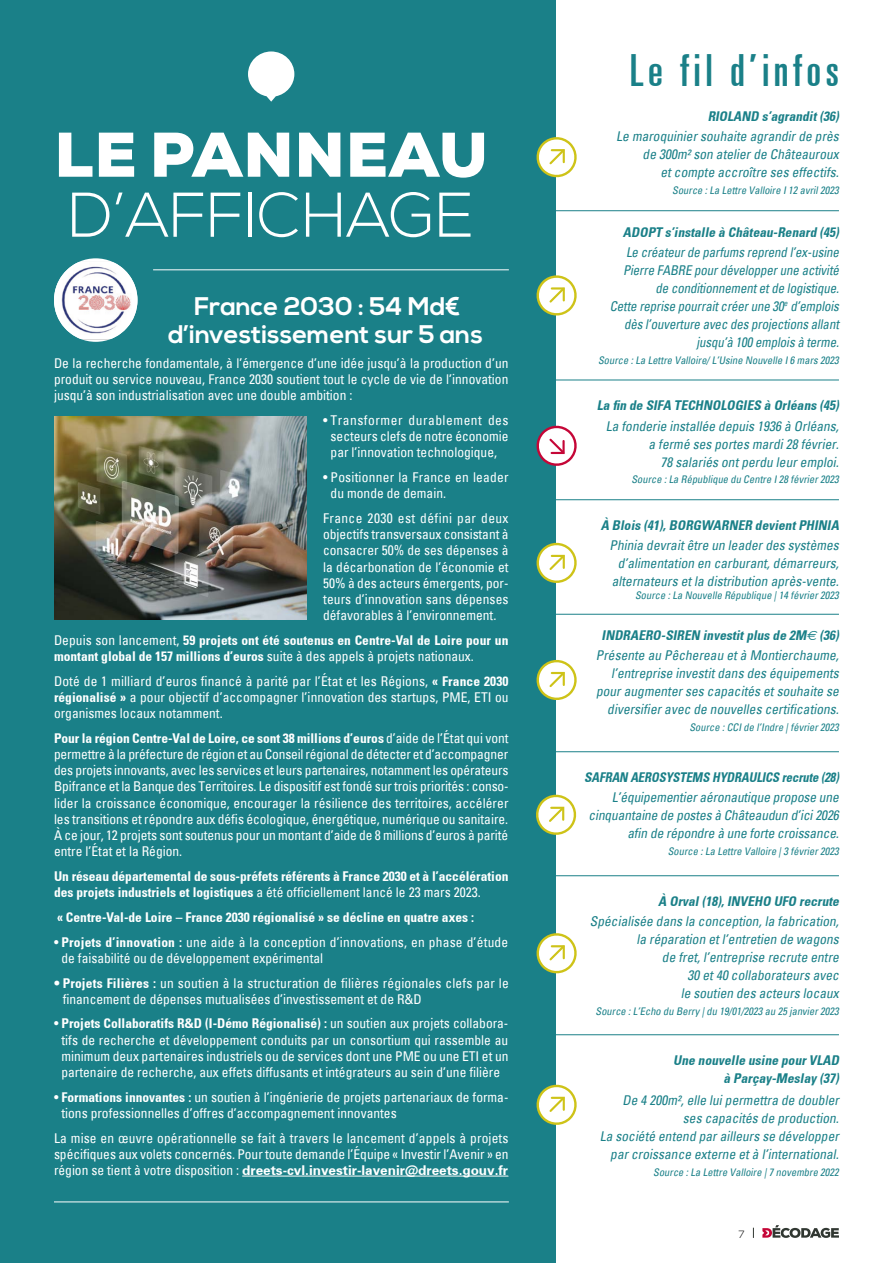
<style>
.page{position:relative;width:893px;height:1263px;background:#1a8088}
.page>*{position:absolute;margin:0;border:0;box-sizing:border-box;transform-origin:0 0}
.t1{font:300 63px "Nexa";color:#fff}
.t2{font:900 63px "Nexa";letter-spacing:.015em;color:#fff}
.t3{font:ultra-condensed 44.4px "Univers";letter-spacing:.1em;color:#1a8088}
.t4{font:700 25.5px/28.5px "Nexa";color:#fff;text-align:center}
.t5{font:condensed 13.5px/16.2px "Univers";color:#fff;text-align:justify}
.t6{font:italic condensed 13.5px/18px "Univers";color:#1a8088;text-align:right}
.t7{font:700 condensed 13.5px/16.2px "Univers";color:#fff}
.t8{font:italic 700 condensed 13.5px/18px "Univers";color:#1a8088;text-align:right}
.t9{font:italic condensed 13.5px/18px "Univers";color:#1a8088;text-align:right;scale:.96 1}
.t10{font:italic condensed 10.5px "Univers";color:#1a8088}
.t11{font:300 10.5px "Nexa";color:#000}
.s1{font-weight:400}
.s2{font-weight:700}
.s3{font-weight:700;font-stretch:normal}
.s4{font-family:"Euro Sans";font-stretch:normal}
</style>
<div class="page">
<div style="left:556px;top:0;width:337px;height:1263px;background:#fff"></div>
<hr style="left:242px;top:1176px;width:266px;height:1px;background:#fff">
<svg style="left:248px;top:51px;width:46px;height:51px"></svg>
<svg style="left:762px;top:1225px;width:77px;height:13px"></svg>
<hr style="left:543px;top:210px;width:296px;height:1px;background:#1a8088">
<hr style="left:543px;top:380px;width:296px;height:1px;background:#1a8088">
<hr style="left:543px;top:499px;width:296px;height:1px;background:#1a8088">
<hr style="left:543px;top:614px;width:296px;height:1px;background:#1a8088">
<hr style="left:551px;top:751px;width:288px;height:1px;background:#1a8088">
<hr style="left:551px;top:875px;width:288px;height:1px;background:#1a8088">
<hr style="left:551px;top:1034px;width:288px;height:1px;background:#1a8088">
<svg style="left:536px;top:659px;width:41px;height:41px"></svg>
<svg style="left:536px;top:542px;width:41px;height:41px"></svg>
<svg style="left:536px;top:425px;width:41px;height:41px"></svg>
<svg style="left:536px;top:137px;width:41px;height:41px"></svg>
<svg style="left:536px;top:933px;width:41px;height:41px"></svg>
<svg style="left:536px;top:1084px;width:41px;height:41px"></svg>
<svg style="left:536px;top:794px;width:41px;height:41px"></svg>
<hr style="left:54px;top:1201px;width:455px;height:1px;background:#fff">
<hr style="left:153px;top:269px;width:356px;height:1px;background:#fff">
<svg style="left:536px;top:275px;width:41px;height:41px"></svg>
<img style="left:54px;top:260px;width:83px;height:81px">
<img style="left:54px;top:417px;width:252px;height:202px">
<h1 class="t2" style="left:54px;top:114px;width:435px">LE PANNEAU</h1>
<h1 class="t1" style="left:68px;top:179px;width:407px">D’AFFICHAGE</h1>
<h3 class="t4" style="left:168px;top:292px;width:316px">France 2030 : 54 Md€ d’investissement sur 5 ans</h3>
<p class="t5" style="left:54px;top:355px;width:456px">De la recherche fondamentale, à l’émergence d’une idée jusqu’à la production d’un produit ou service nouveau, France 2030 soutient tout le cycle de vie de l’innovation jusqu’à son industrialisation avec une double ambition :</p>
<p class="t5" style="left:323px;top:412px;width:187px;text-align:center">• Transformer durablement des secteurs clefs de notre économie par l’innovation technologique,</p>
<p class="t5" style="left:331px;top:469px;width:179px;text-indent:-7px">• Positionner la France en leader du monde de demain.</p>
<p class="t5" style="left:323px;top:510px;width:187px">France 2030 est défini par deux objectifs transversaux consistant à consacrer 50% de ses dépenses à la décarbonation de l’économie et 50% à des acteurs émergents, por&shy;teurs d’innovation sans dépenses défavorables à l’environnement.</p>
<p class="t7" style="left:54px;top:632px;width:456px"><span class="s1">Depuis son lancement,</span> 59 projets ont été soutenus en Centre-Val de Loire pour un montant global de 157 millions d’euros <span class="s1">suite à des appels à projets nationaux.</span></p>
<p class="t5" style="left:54px;top:673px;width:456px">Doté de 1 milliard d’euros financé à parité par l’État et les Régions, <span class="s2">« France 2030 régionalisé »</span> a pour objectif d’accompagner l’innovation des startups, PME, ETI ou organismes locaux notamment.</p>
<p class="t5" style="left:54px;top:730px;width:456px"><span class="s2">Pour la région Centre-Val de Loire, ce sont 38 millions d’euros</span> d’aide de l’État qui vont permettre à la préfecture de région et au Conseil régional de détecter et d’accompagner des projets innovants, avec les services et leurs partenaires, notamment les opérateurs Bpifrance et la Banque des Territoires. Le dispositif est fondé sur trois priorités : conso&shy;lider la croissance économique, encourager la résilience des territoires, accélérer les transitions et répondre aux défis écologique, énergétique, numérique ou sanitaire.<br>À ce jour, 12 projets sont soutenus pour un montant d’aide de 8 millions d’euros à parité entre l’État et la Région.</p>
<p class="t7" style="left:54px;top:868px;width:456px">Un réseau départemental de sous-préfets référents à France 2030 et à l’accélération des projets industriels et logistiques <span class="s1">a été officiellement lancé le 23 mars 2023.</span></p>
<p class="t7" style="left:57px;top:909px;width:419px">« Centre-Val-de Loire – France 2030 régionalisé » se décline en quatre axes :</p>
<p class="t5" style="left:61px;top:933px;width:448px;text-indent:-7px">• <span class="s2">Projets d’innovation :</span> une aide à la conception d’innovations, en phase d’étude de faisabilité ou de développement expérimental</p>
<p class="t5" style="left:63px;top:974px;width:448px;text-indent:-9px"><span class="s2">• Projets Filières :</span> un soutien à la structuration de filières régionales clefs par le financement de dépenses mutualisées d’investissement et de R&amp;D</p>
<p class="t5" style="left:54px;top:1015px;width:456px;text-align:center">• <span class="s2">Projets Collaboratifs R&amp;D (I-Démo Régionalisé) :</span> un soutien aux projets collabora&shy;tifs de recherche et développement conduits par un consortium qui rassemble au minimum deux partenaires industriels ou de services dont une PME ou une ETI et un partenaire de recherche, aux effets diffusants et intégrateurs au sein d’une filière</p>
<p class="t5" style="left:61px;top:1088px;width:449px;text-indent:-7px">• <span class="s2">Formations innovantes :</span> un soutien à l’ingénierie de projets partenariaux de forma&shy;tions professionnelles d’offres d’accompagnement innovantes</p>
<p class="t5" style="left:54px;top:1129px;width:456px">La mise en œuvre opérationnelle se fait à travers le lancement d’appels à projets spécifiques aux volets concernés. Pour toute demande l’Équipe « Investir l’Avenir » en région se tient à votre disposition : <span class="s3">dreets-cvl.investir-lavenir@dreets.gouv.fr</span></p>
<h2 class="t3" style="left:630px;top:45px;width:211px">Le fil d’infos</h2>
<p class="t8" style="left:708px;top:107px;width:136px">RIOLAND s’agrandit(36)</p>
<p class="t6" style="left:616px;top:127px;width:227px">Le maroquiniersouhaite agrandirde près de 300m²son atelierde Châteauroux etcompte accroître ses effectifs.</p>
<p class="t10" style="left:672px;top:184px;width:171px">Source :La Lettre Valloire I12 avril2023</p>
<p class="t8" style="left:623px;top:223px;width:220px">ADOPT s’installe à Château-Renard (45)</p>
<p class="t9" style="left:610px;top:243px;width:243px">Le créateurde parfumsreprend l’ex-usine Pierre FABRE pourdévelopperune activité de conditionnementetde logistique.<br>Cette reprise pourraitcréerune 30<sup>e</sup> d’emplois dèsl’ouverture avec desprojectionsallant jusqu’à 100emploisà terme.</p>
<p class="t10" style="left:598px;top:353px;width:245px">Source :La Lettre Valloire/ L’Usine Nouvelle I6 mars 2023</p>
<p class="t8" style="left:597px;top:396px;width:246px">La fin de SIFA TECHNOLOGIES à Orléans (45)</p>
<p class="t6" style="left:606px;top:416px;width:238px">La fonderie installée depuis 1936 à Orléans, a fermé ses portes mardi28 février.<br>78 salariés ontperdu leuremploi.</p>
<p class="t10" style="left:631px;top:473px;width:211px">Source :La République du Centre I28 février2023</p>
<p class="t8" style="left:601px;top:516px;width:243px">À Blois (41),BORGWARNER devientPHINIA</p>
<p class="t6" style="left:609px;top:536px;width:234px">Phinia devraitêtre un leaderdes systèmes d’alimentation en carburant,démarreurs, alternateurs etla distribution après-vente.</p>
<p class="t10" style="left:635px;top:588px;width:208px">Source :La Nouvelle République |14 février2023</p>
<p class="t6" style="left:596px;top:625px;width:248px;line-height:20.1px;text-align:center"><span class="s2">INDRAERO-SIREN investitplus de 2M</span><span class="s4">€</span> <span class="s2">(36)<br></span>Présente au Pêchereau età Montierchaume,</p>
<p class="t6" style="left:596px;top:664px;width:247px">l’entreprise investitdans des équipements pouraugmenterses capacités etsouhaite se diversifieravec de nouvelles certifications.</p>
<p class="t10" style="left:689px;top:720px;width:153px">Source :CCIde l’Indre |février2023</p>
<p class="t8" style="left:584px;top:768px;width:259px">SAFRAN AEROSYSTEMS HYDRAULICS recrute (28)</p>
<p class="t6" style="left:589px;top:788px;width:255px">L’équipementieraéronautique propose une cinquantaine de postesà Châteaudun d’ici2026 afin de répondre à une forte croissance.</p>
<p class="t10" style="left:668px;top:844px;width:175px">Source :La Lettre Valloire |3 février2023</p>
<p class="t8" style="left:658px;top:892px;width:185px">À Orval(18),INVEHO UFO recrute</p>
<p class="t6" style="left:590px;top:912px;width:254px">Spécialisée dans la conception,la fabrication, la réparation etl’entretien de wagons<br>de fret,l’entreprise recrute entre<br>30 et40 collaborateurs avec<br>le soutien des acteurs locaux</p>
<p class="t10" style="left:595px;top:1004px;width:247px">Source :L’Echo du Berry |du 19/01/2023 au 25 janvier2023</p>
<p class="t8" style="left:673px;top:1051px;width:170px">Une nouvelle usine pourVLAD à Parçay-Meslay (37)</p>
<p class="t6" style="left:600px;top:1091px;width:244px">De 4 200m²,elle luipermettra de doubler ses capacités de production.<br>La société entend parailleurs se développer parcroissance externe età l’international.</p>
<p class="t10" style="left:653px;top:1166px;width:190px">Source :La Lettre Valloire |7 novembre 2022</p>
<p class="t11" style="left:738px;top:1228px;width:8px">7</p>
</div>
